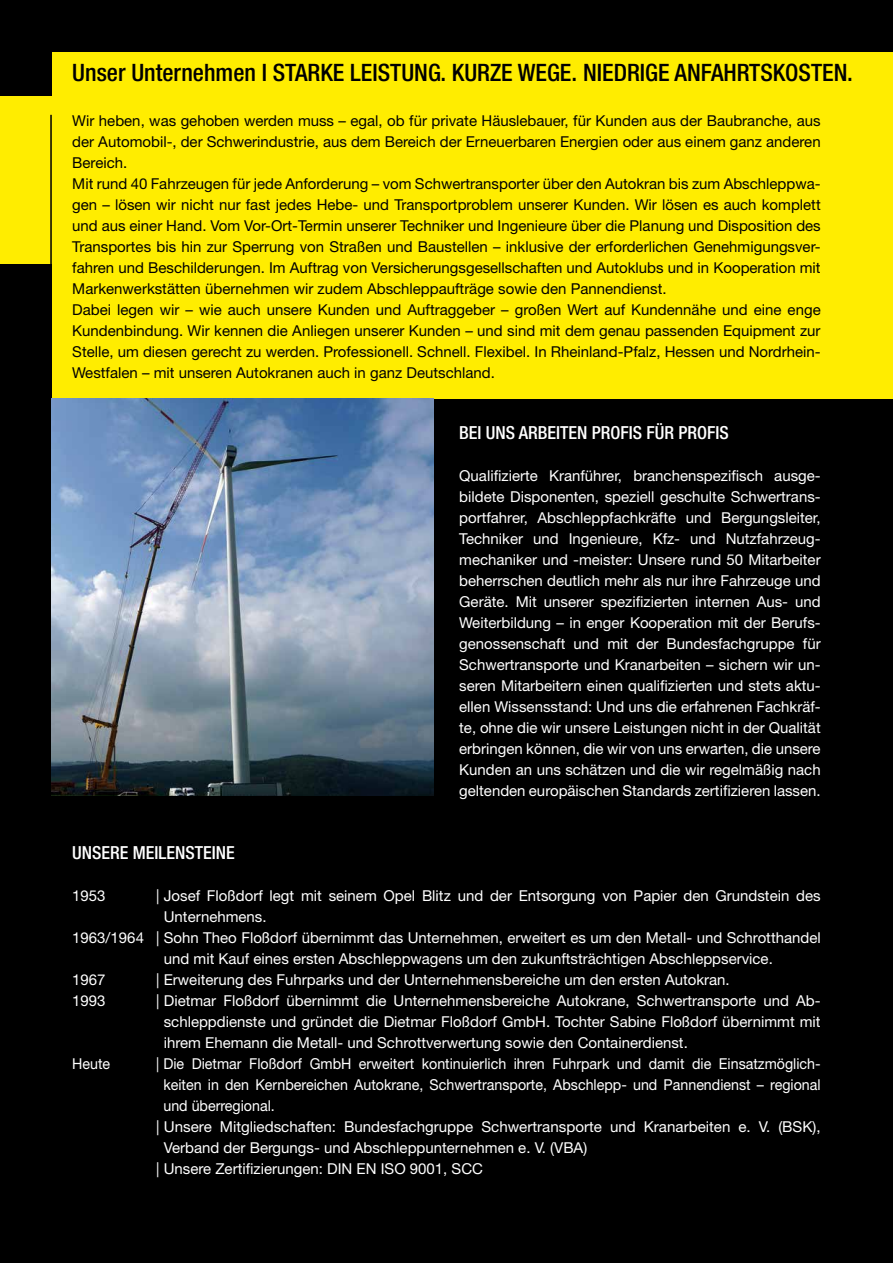
<style>
.page{position:relative;width:893px;height:1263px;background:#000}
.page>*{position:absolute;margin:0;border:0;box-sizing:border-box;transform-origin:0 0}
.t1{font:500 condensed 24px "Helvetica Neue LT Std";color:#000}
.t2{font:500 condensed 18px "Helvetica Neue LT Std";color:#fff}
.t3{font:15px/21px "Helvetica Neue LT Std";color:#fff;text-align:justify}
.t4{font:15px/21px "Helvetica Neue LT Std";color:#000}
.t5{font:15px "Helvetica Neue LT Std";color:#fff;scale:.95 1}
</style>
<div class="page">
<div style="left:0;top:96px;width:893px;height:168px;background:#ffed00"></div>
<div style="left:52px;top:52px;width:841px;height:347px;background:#ffed00"></div>
<hr style="left:50px;top:115px;width:2px;height:251px;background:#000">
<img style="left:51px;top:399px;width:383px;height:396px">
<h1 class="t1" style="left:72px;top:58px;width:782px">Unser Unternehmen I STARKE LEISTUNG. KURZE WEGE. NIEDRIGE ANFAHRTSKOSTEN.</h1>
<p class="t4" style="left:72px;top:109px;width:750px">Wir heben, was gehoben werden muss – egal, ob für private Häuslebauer, für Kunden aus der Baubranche, aus der Automobil-, der Schwerindustrie, aus dem Bereich der Erneuerbaren Energien oder aus einem ganz anderen Bereich.<br>Mit rund 40 Fahrzeugen für jede Anforderung – vom Schwertransporter über den Autokran bis zum Abschleppwa&shy;gen – lösen wir nicht nur fast jedes Hebe- und Transportproblem unserer Kunden. Wir lösen es auch komplett und aus einer Hand. Vom Vor-Ort-Termin unserer Techniker und Ingenieure über die Planung und Disposition des Transportes bis hin zur Sperrung von Straßen und Baustellen – inklusive der erforderlichen Genehmigungsver&shy;fahren und Beschilderungen. Im Auftrag von Versicherungsgesellschaften und Autoklubs und in Kooperation mit Markenwerkstätten übernehmen wir zudem Abschleppaufträge sowie den Pannendienst.<br>Dabei legen wir – wie auch unsere Kunden und Auftraggeber – großen Wert auf Kundennähe und eine enge Kundenbindung. Wir kennen die Anliegen unserer Kunden – und sind mit dem genau passenden Equipment zur Stelle, um diesen gerecht zu werden. Professionell. Schnell. Flexibel. In Rheinland-Pfalz, Hessen und Nordrhein-Westfalen – mit unseren Autokranen auch in ganz Deutschland.</p>
<p class="t2" style="left:459px;top:422px;width:271px">BEI UNS ARBEITEN PROFIS FÜR PROFIS</p>
<p class="t3" style="left:459px;top:465px;width:363px">Qualifizierte Kranführer, branchenspezifisch ausge&shy;bildete Disponenten, speziell geschulte Schwertrans&shy;portfahrer, Abschleppfachkräfte und Bergungsleiter, Techniker und Ingenieure, Kfz- und Nutzfahrzeug&shy;mechaniker und -meister: Unsere rund 50 Mitarbeiter beherrschen deutlich mehr als nur ihre Fahrzeuge und Geräte. Mit unserer spezifizierten internen Aus- und Weiterbildung – in enger Kooperation mit der Berufs&shy;genossenschaft und mit der Bundesfachgruppe für Schwertransporte und Kranarbeiten – sichern wir un&shy;seren Mitarbeitern einen qualifizierten und stets aktu&shy;ellen Wissensstand: Und uns die erfahrenen Fachkräf&shy;te, ohne die wir unsere Leistungen nicht in der Qualität erbringen können, die wir von uns erwarten, die unsere Kunden an uns schätzen und die wir regelmäßig nach geltenden europäischen Standards zertifizieren lassen.</p>
<p class="t2" style="left:72px;top:842px;width:164px">UNSERE MEILENSTEINE</p>
<p class="t3" style="left:72px;top:885px;width:35px">1953</p>
<p class="t3" style="left:156px;top:885px;width:666px">| Josef Floßdorf legt mit seinem Opel Blitz und der Entsorgung von Papier den Grundstein des</p>
<p class="t3" style="left:164px;top:906px;width:104px">Unternehmens.</p>
<p class="t3" style="left:72px;top:927px;width:750px">1963/1964 | Sohn Theo Floßdorf übernimmt das Unternehmen, erweitert es um den Metall- und Schrotthandel</p>
<p class="t3" style="left:164px;top:948px;width:611px">und mit Kauf eines ersten Abschleppwagens um den zukunftsträchtigen Abschleppservice.</p>
<p class="t3" style="left:72px;top:969px;width:35px">1967</p>
<p class="t3" style="left:156px;top:969px;width:575px">| Erweiterung des Fuhrparks und der Unternehmensbereiche um den ersten Autokran.</p>
<p class="t3" style="left:72px;top:990px;width:35px">1993</p>
<p class="t3" style="left:164px;top:990px;width:658px;text-indent:-8px">| Dietmar Floßdorf übernimmt die Unternehmensbereiche Autokrane, Schwertransporte und Ab&shy;schleppdienste und gründet die Dietmar Floßdorf GmbH. Tochter Sabine Floßdorf übernimmt mit ihrem Ehemann die Metall- und Schrottverwertung sowie den Containerdienst.</p>
<p class="t5" style="left:72px;top:1054px;width:42px">Heute</p>
<p class="t5" style="left:156px;top:1054px;width:699px">| Die Dietmar Floßdorf GmbH erweitert kontinuierlich ihren Fuhrpark und damit die Einsatzmöglich-</p>
<p class="t5" style="left:163px;top:1075px;width:693px">keiten in den Kernbereichen Autokrane, Schwertransporte, Abschlepp- und Pannendienst – regional</p>
<p class="t5" style="left:163px;top:1096px;width:119px">und überregional.</p>
<p class="t3" style="left:156px;top:1116px;width:666px">| Unsere Mitgliedschaften: Bundesfachgruppe Schwertransporte und Kranarbeiten e. V. (BSK),</p>
<p class="t3" style="left:164px;top:1137px;width:425px">Verband der Bergungs- und Abschleppunternehmen e. V. (VBA)</p>
<p class="t3" style="left:156px;top:1158px;width:328px">| Unsere Zertifizierungen: DIN EN ISO 9001, SCC</p>
</div>
